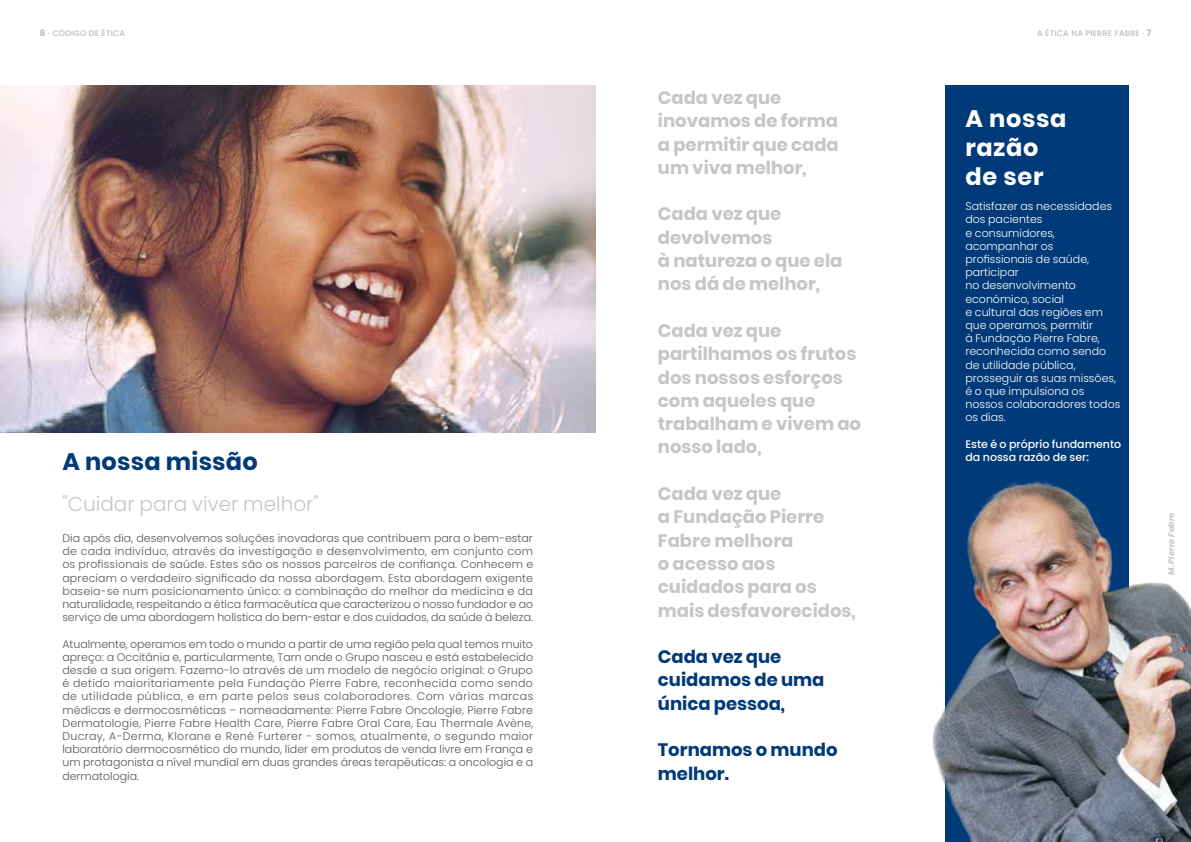
<style>
.page{position:relative;width:1191px;height:842px;background:#fff}
.page>*{position:absolute;margin:0;border:0;box-sizing:border-box;transform-origin:0 0}
.t1{font:700 24px/28.8px "Poppins";letter-spacing:.03em;color:#fff}
.Titre_01{font:700 24px "Poppins";letter-spacing:.01em;color:#003a78}
.t2{font:300 20px "Poppins";color:#c6c6c6}
.t3{font:700 18px/23.3px "Poppins";color:#c6c6c6}
.t4{font:700 18px/23.3px "Poppins";color:#003a78}
.Texte_corps_1{font:300 11px/13.2px "Poppins";color:#575756;text-align:justify}
.t5{font:300 11px/13.2px "Poppins";color:#fff}
.t6{font:500 11px/13.2px "Poppins";color:#fff}
.t7{font:500 8px "Poppins";letter-spacing:.03em;color:#bcbcbc}
.t8{font:italic 700 8px "Poppins";letter-spacing:.02em;color:#c6c6c6}
.s1{font-weight:700;font-size:9px}
</style>
<div class="page">
<div style="left:945px;top:85px;width:183px;height:757px;background:#003a78"></div>
<img style="left:932px;top:468px;width:259px;height:374px">
<img style="left:0;top:85px;width:595px;height:348px">
<p class="t7" style="left:40px;top:29px;width:87px"><span class="s1">6</span> · CÓDIGO DE ÉTICA</p>
<p class="t7" style="left:1037px;top:29px;width:116px">A ÉTICA NA PIERRE FABRE · <span class="s1">7</span></p>
<p class="Titre_01" style="left:62px;top:448px;width:197px">A nossa missão</p>
<p class="t2" style="left:62px;top:492px;width:258px">"Cuidar para viver melhor"</p>
<p class="Texte_corps_1" style="left:62px;top:532px;width:472px">Dia após dia, desenvolvemos soluções inovadoras que contribuem para o bem-estar de cada indivíduo, através da investigação e desenvolvimento, em conjunto com os profissionais de saúde. Estes são os nossos parceiros de confiança. Conhecem e apreciam o verdadeiro significado da nossa abordagem. Esta abordagem exigente baseia-se num posicionamento único: a combinação do melhor da medicina e da naturalidade, respeitando a ética farmacêutica que caracterizou o nosso fundador e ao serviço de uma abordagem holística do bem-estar e dos cuidados, da saúde à beleza.</p>
<p class="Texte_corps_1" style="left:62px;top:637px;width:472px">Atualmente, operamos em todo o mundo a partir de uma região pela qual temos muito apreço: a Occitânia e, particularmente, Tarn onde o Grupo nasceu e está estabelecido desde a sua origem. Fazemo-lo através de um modelo de negócio original: o Grupo é detido maioritariamente pela Fundação Pierre Fabre, reconhecida como sendo de utilidade pública, e em parte pelos seus colaboradores. Com várias marcas médicas e dermocosméticas – nomeadamente: Pierre Fabre Oncologie, Pierre Fabre Dermatologie, Pierre Fabre Health Care, Pierre Fabre Oral Care, Eau Thermale Avène, Ducray, A-Derma, Klorane e René Furterer - somos, atualmente, o segundo maior laboratório dermocosmético do mundo, líder em produtos de venda livre em França e um protagonista a nível mundial em duas grandes áreas terapêuticas: a oncologia e a dermatologia.</p>
<p class="t3" style="left:658px;top:86px;width:182px">Cada vez que inovamos de forma a permitir que cada um viva melhor,</p>
<p class="t3" style="left:658px;top:203px;width:186px">Cada vez que devolvemos<br>à natureza o que ela nos dá de melhor,</p>
<p class="t3" style="left:658px;top:319px;width:205px">Cada vez que partilhamos os frutos dos nossos esforços com aqueles que trabalham e vivem ao nosso lado,</p>
<p class="t3" style="left:658px;top:482px;width:199px">Cada vez que<br>a Fundação Pierre<br>Fabre melhora<br>o acesso aos cuidados para os mais desfavorecidos,</p>
<p class="t4" style="left:658px;top:645px;width:168px">Cada vez que cuidamos de uma única pessoa,</p>
<p class="t4" style="left:658px;top:738px;width:181px">Tornamos o mundo melhor.</p>
<p class="t1" style="left:965px;top:105px;width:103px">A nossa razão de ser</p>
<p class="t5" style="left:965px;top:200px;width:156px">Satisfazer as necessidades dos pacientes<br>e consumidores, acompanhar os profissionais de saúde, participar<br>no desenvolvimento económico, social<br>e cultural das regiões em que operamos, permitir<br>à Fundação Pierre Fabre, reconhecida como sendo de utilidade pública, prosseguir as suas missões, é o que impulsiona os nossos colaboradores todos os dias.</p>
<p class="t6" style="left:965px;top:437px;width:157px">Este é o próprio fundamento da nossa razão de ser:</p>
<p class="t8" style="left:1166px;top:575px;width:64px;rotate:-90deg">M. Pierre Fabre</p>
</div>
